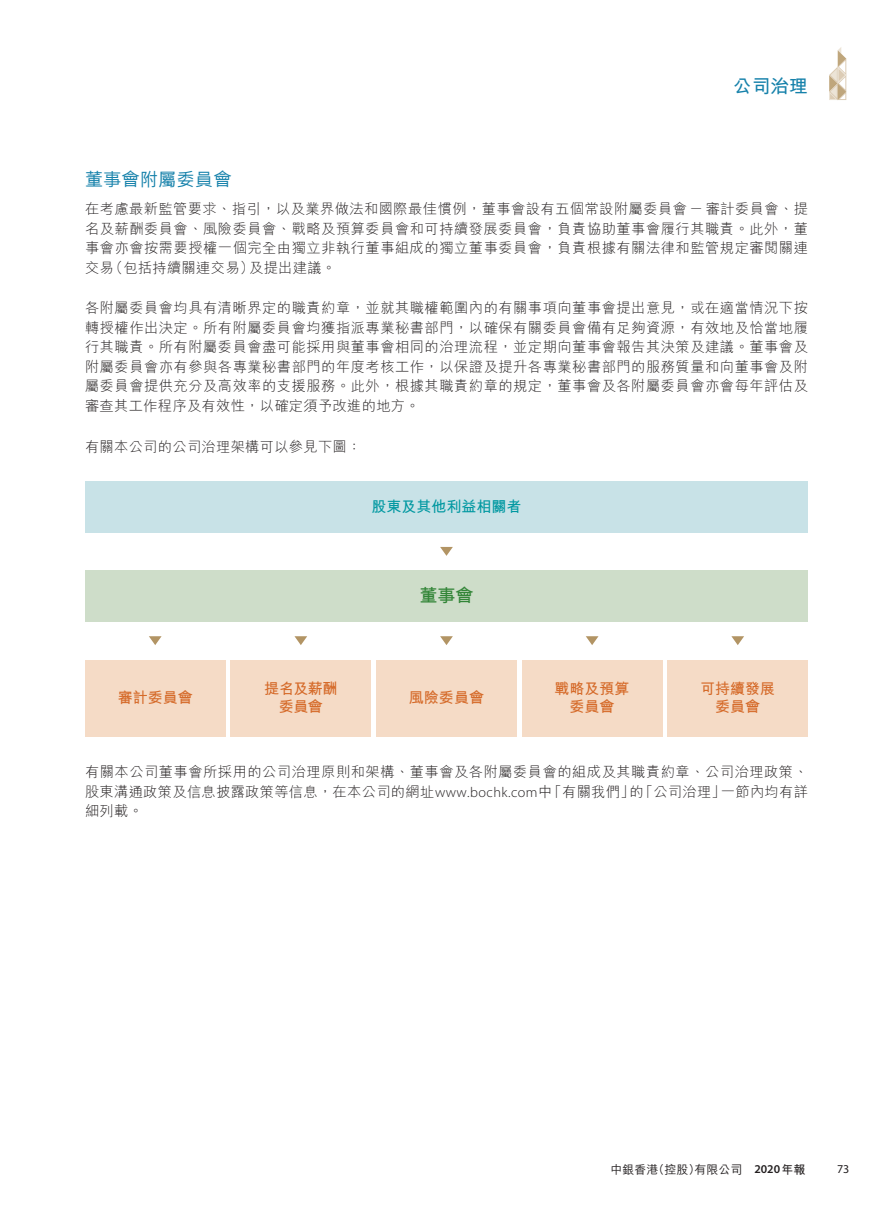
<style>
.page{position:relative;width:893px;height:1212px;background:#fff}
.page>*{position:absolute;margin:0;border:0;box-sizing:border-box;transform-origin:0 0}
.t1{font:700 18.75px "M Hei HK";color:#1581aa}
.t2{font:500 18px "M Hei HK";letter-spacing:.02em;color:#1581aa}
.t3{font:700 18px "M Hei HK";color:#328537}
.t4{font:700 15px/18px "M Hei HK";color:#d56a29;text-align:center}
.t5{font:700 15px "M Hei HK";color:#0098a1}
.t6{font:700 15px/18px "M Hei HK";letter-spacing:-.025em;color:#d56a29;text-align:center}
.t7{font:300 14.25px/19.5px "M Hei HK";letter-spacing:.02em;color:#231f20;text-align:justify}
.t8{font:500 12px "M Hei HK";color:#231f20}
.t9{font:12px "Myriad Pro";color:#231f20}
.s1{font-family:"Myriad Pro"}
.s2{font-family:"Myriad Pro";font-weight:600}
.s3{font-weight:700}
</style>
<div class="page">
<svg style="left:829px;top:47px;width:18px;height:53px"></svg>
<div style="left:85px;top:660px;width:140px;height:76px;background:#f5dbc6"></div>
<div style="left:231px;top:660px;width:140px;height:76px;background:#f5dbc6"></div>
<div style="left:376px;top:660px;width:141px;height:76px;background:#f5dbc6"></div>
<div style="left:668px;top:660px;width:140px;height:76px;background:#f5dbc6"></div>
<div style="left:522px;top:660px;width:140px;height:76px;background:#f5dbc6"></div>
<div style="left:85px;top:481px;width:723px;height:51px;background:#c8e2e7"></div>
<div style="left:85px;top:570px;width:723px;height:51px;background:#ceddc9"></div>
<svg style="left:440px;top:547px;width:13px;height:9px"></svg>
<svg style="left:440px;top:636px;width:13px;height:9px"></svg>
<svg style="left:294px;top:636px;width:13px;height:9px"></svg>
<svg style="left:731px;top:636px;width:13px;height:9px"></svg>
<svg style="left:149px;top:636px;width:13px;height:9px"></svg>
<svg style="left:586px;top:636px;width:12px;height:9px"></svg>
<h1 class="t1" style="left:733px;top:73px;width:76px">公司治理</h1>
<p class="t2" style="left:85px;top:166px;width:148px">董事會附屬委員會</p>
<p class="t7" style="left:85px;top:199px;width:725px">在考慮最新監管要求、指引，以及業界做法和國際最佳慣例，董事會設有五個常設附屬委員會－審計委員會、提名及薪酬委員會、風險委員會、戰略及預算委員會和可持續發展委員會，負責協助董事會履行其職責。此外，董事會亦會按需要授權一個完全由獨立非執行董事組成的獨立董事委員會，負責根據有關法律和監管規定審閱關連交易（包括持續關連交易）及提出建議。</p>
<p class="t7" style="left:85px;top:298px;width:724px">各附屬委員會均具有清晰界定的職責約章，並就其職權範圍內的有關事項向董事會提出意見，或在適當情況下按轉授權作出決定。所有附屬委員會均獲指派專業秘書部門，以確保有關委員會備有足夠資源，有效地及恰當地履行其職責。所有附屬委員會盡可能採用與董事會相同的治理流程，並定期向董事會報告其決策及建議。董事會及附屬委員會亦有參與各專業秘書部門的年度考核工作，以保證及提升各專業秘書部門的服務質量和向董事會及附屬委員會提供充分及高效率的支援服務。此外，根據其職責約章的規定，董事會及各附屬委員會亦會每年評估及審查其工作程序及有效性，以確定須予改進的地方。</p>
<p class="t7" style="left:85px;top:436px;width:278px">有關本公司的公司治理架構可以參見下圖：</p>
<p class="t5" style="left:371px;top:495px;width:152px">股東及其他利益相關者</p>
<p class="t3" style="left:419px;top:582px;width:55px">董事會</p>
<p class="t4" style="left:555px;top:678px;width:76px">戰略及預算委員會</p>
<p class="t4" style="left:118px;top:687px;width:76px">審計委員會</p>
<p class="t6" style="left:264px;top:678px;width:75px">提名及薪酬委員會</p>
<p class="t4" style="left:409px;top:687px;width:76px">風險委員會</p>
<p class="t4" style="left:700px;top:678px;width:77px">可持續發展委員會</p>
<p class="t7" style="left:85px;top:762px;width:724px">有關本公司董事會所採用的公司治理原則和架構、董事會及各附屬委員會的組成及其職責約章、公司治理政策、股東溝通政策及信息披露政策等信息，在本公司的網址<span class="s1">www.bochk.com</span>中「有關我們」的「公司治理」一節內均有詳細列載。</p>
<p class="t8" style="left:610px;top:1160px;width:196px">中銀香港（控股）有限公司 <span class="s2">2020</span><span class="s3">年報</span></p>
<p class="t9" style="left:837px;top:1161px;width:14px">73</p>
</div>
